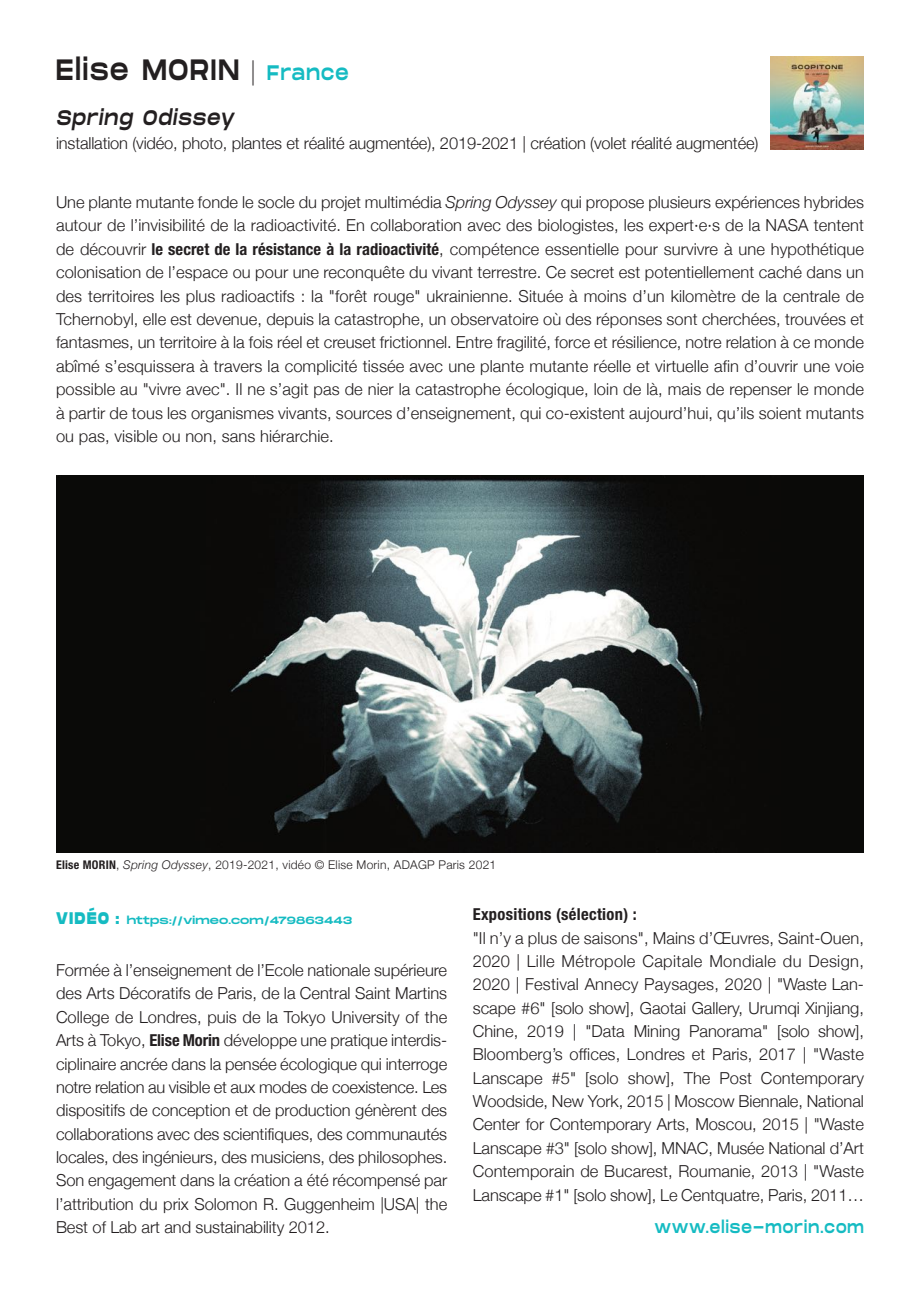
<style>
.page{position:relative;width:920px;height:1290px;background:#fff}
.page>*{position:absolute;margin:0;border:0;box-sizing:border-box;transform-origin:0 0}
.t1{font:29.4px "Monument Extended";letter-spacing:.09em;color:#231f20;scale:.71 1}
.t2{font:italic 21px "Monument Extended";color:#231f20;scale:.71 1}
.t3{font:16.8px "Monument Extended";letter-spacing:.09em;color:#15bbc2;scale:.71 1}
.t4{font:300 16.5px/23.4px "Helvetica Neue";letter-spacing:-.005em;color:#231f20;text-align:justify}
.t5{font:700 condensed 16.5px "Helvetica Neue";letter-spacing:.02em;color:#231f20}
.t6{font:300 12px "Helvetica Neue";letter-spacing:.02em;color:#231f20}
.t7{font:10.5px "Monument Extended";letter-spacing:.005em;color:#15bbc2}
.s1{font-family:"Helvetica Neue";font-weight:300;font-size:25.2px}
.s2{font-size:21px;color:#15bbc2}
.s3{font-style:italic}
.s4{font-weight:700;font-stretch:condensed}
.s5{font-weight:800;font-size:16.8px}
</style>
<div class="page">
<img style="left:770px;top:56px;width:94px;height:94px">
<img style="left:56px;top:475px;width:808px;height:377px">
<h1 class="t1" style="left:56px;top:49px;width:414px">Elise MORIN <span class="s1">|</span> <span class="s2">France</span></h1>
<p class="t2" style="left:56px;top:102px;width:258px">Spring Odissey</p>
<p class="t4" style="left:56px;top:131px;width:704px">installation (vidéo, photo, plantes et réalité augmentée), 2019-2021 | création (volet réalité augmentée)</p>
<p class="t4" style="left:56px;top:190px;width:809px">Une plante mutante fonde le socle du projet multimédia <span class="s3">Spring Odyssey</span> qui propose plusieurs expériences hybrides autour de l’invisibilité de la radioactivité. En collaboration avec des biologistes, les expert·e·s de la NASA tentent de découvrir <span class="s4">le secret de la résistance à la radioactivité</span>, compétence essentielle pour survivre à une hypothétique colonisation de l’espace ou pour une reconquête du vivant terrestre. Ce secret est potentiellement caché dans un des territoires les plus radioactifs : la "forêt rouge" ukrainienne. Située à moins d’un kilomètre de la centrale de Tchernobyl, elle est devenue, depuis la catastrophe, un observatoire où des réponses sont cherchées, trouvées et fantasmes, un territoire à la fois réel et creuset frictionnel. Entre fragilité, force et résilience, notre relation à ce monde abîmé s’esquissera à travers la complicité tissée avec une plante mutante réelle et virtuelle afin d’ouvrir une voie possible au "vivre avec". Il ne s’agit pas de nier la catastrophe écologique, loin de là, mais de repenser le monde à partir de tous les organismes vivants, sources d’enseignement, qui co-existent aujourd’hui, qu’ils soient mutants ou pas, visible ou non, sans hiérarchie.</p>
<p class="t6" style="left:56px;top:858px;width:442px"><span class="s4">Elise MORIN</span>, <span class="s3">Spring Odyssey</span>, 2019-2021, vidéo © Elise Morin, ADAGP Paris 2021</p>
<p class="t5" style="left:473px;top:900px;width:166px">Expositions (sélection) :</p>
<p class="t4" style="left:473px;top:925px;width:393px">"Il n’y a plus de saisons", Mains d’Œuvres, Saint-Ouen, 2020 | Lille Métropole Capitale Mondiale du Design, 2020 | Festival Annecy Paysages, 2020 | "Waste Lan&shy;scape #6" [solo show], Gaotai Gallery, Urumqi Xinjiang, Chine, 2019 | "Data Mining Panorama" [solo show], Bloomberg’s offices, Londres et Paris, 2017 | "Waste Lanscape #5" [solo show], The Post Contemporary Woodside, New York, 2015 | Moscow Biennale, National Center for Contemporary Arts, Moscou, 2015 | "Waste Lanscape #3" [solo show], MNAC, Musée National d’Art Contemporain de Bucarest, Roumanie, 2013 | "Waste Lanscape #1" [solo show], Le Centquatre, Paris, 2011…</p>
<p class="t7" style="left:56px;top:912px;width:298px"><span class="s5">VID ÉO :</span> https://vimeo.com/479863443</p>
<p class="t4" style="left:56px;top:958px;width:393px">Formée à l’enseignement de l’Ecole nationale supérieure des Arts Décoratifs de Paris, de la Central Saint Martins College de Londres, puis de la Tokyo University of the Arts à Tokyo, <span class="s4">Elise Morin</span> développe une pratique interdis&shy;ciplinaire ancrée dans la pensée écologique qui interroge notre relation au visible et aux modes de coexistence. Les dispositifs de conception et de production génèrent des collaborations avec des scientifiques, des communautés locales, des ingénieurs, des musiciens, des philosophes.<br>Son engagement dans la création a été récompensé par l’attribution du prix Solomon R. Guggenheim |USA| the Best of Lab art and sustainability 2012.</p>
<p class="t3" style="left:654px;top:1215px;width:297px">www.elise-morin.com</p>
</div>
